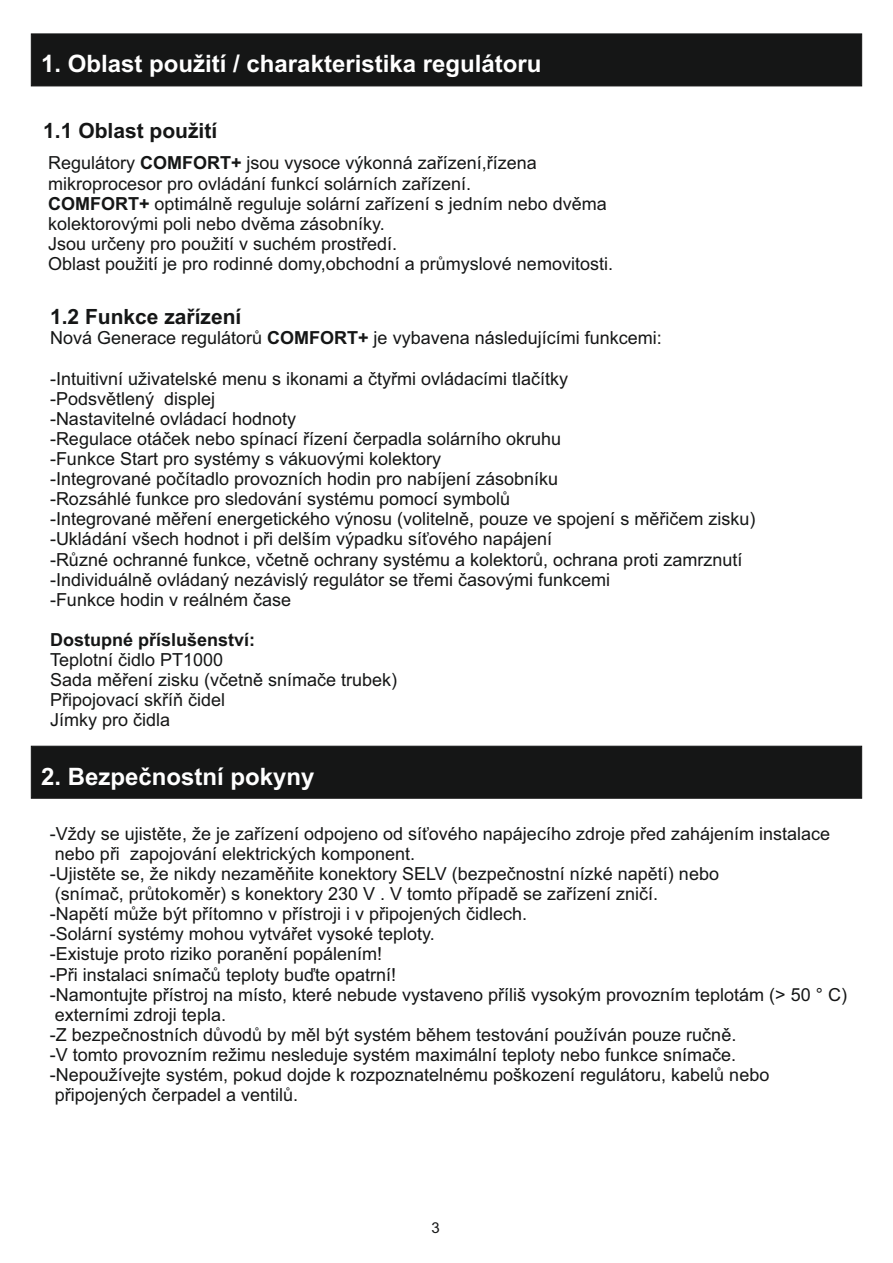
<style>
.page{position:relative;width:893px;height:1263px;background:#fff}
.page>*{position:absolute;margin:0;border:0;box-sizing:border-box;transform-origin:0 0}
.t1{font:700 24px "Arial";color:#fff}
.t2{font:700 21px "Arial";color:#151616}
.t3{font:18px/20.1px "Arial";color:#151616}
.t4{font:700 18px "Arial";color:#151616}
.t5{font:15px "Arial";color:#151616}
.s1{font-weight:700}
</style>
<div class="page">
<div style="left:30px;top:33px;width:832px;height:54px;background:#151616"></div>
<div style="left:30px;top:745px;width:832px;height:54px;background:#151616"></div>
<h1 class="t1" style="left:41px;top:55px;width:502px">1. Oblast použití / charakteristika regulátoru</h1>
<p class="t2" style="left:43px;top:123px;width:175px">1.1 Oblast použití</p>
<p class="t3" style="left:48px;top:155px;width:566px">Regulátory <span class="s1">COMFORT+</span> jsou vysoce výkonná zařízení,řízena mikroprocesor pro ovládání funkcí solárních zařízení.<br><span class="s1">COMFORT+</span> optimálně reguluje solární zařízení s jedním nebo dvěma kolektorovými poli nebo dvěma zásobníky.<br>Jsou určeny pro použití v suchém prostředí.<br>Oblast použití je pro rodinné domy,obchodní a průmyslové nemovitosti.</p>
<p class="t2" style="left:50px;top:308px;width:193px">1.2 Funkce zařízení</p>
<p class="t3" style="left:50px;top:330px;width:613px">Nová Generace regulátorů <span class="s1">COMFORT+</span> je vybavena následujícími funkcemi:</p>
<p class="t3" style="left:50px;top:370px;width:707px">-Intuitivní uživatelské menu s ikonami a čtyřmi ovládacími tlačítky<br>-Podsvětlený displej<br>-Nastavitelné ovládací hodnoty<br>-Regulace otáček nebo spínací řízení čerpadla solárního okruhu<br>-Funkce Start pro systémy s vákuovými kolektory<br>-Integrované počítadlo provozních hodin pro nabíjení zásobníku<br>-Rozsáhlé funkce pro sledování systému pomocí symbolů<br>-Integrované měření energetického výnosu (volitelně, pouze ve spojení s měřičem zisku) -Ukládání všech hodnot i při delším výpadku síťového napájení<br>-Různé ochranné funkce, včetně ochrany systému a kolektorů, ochrana proti zamrznutí -Individuálně ovládaný nezávislý regulátor se třemi časovými funkcemi<br>-Funkce hodin v reálném čase</p>
<p class="t4" style="left:50px;top:633px;width:207px">Dostupné příslušenství:</p>
<p class="t3" style="left:50px;top:651px;width:349px">Teplotní čidlo PT1000<br>Sada měření zisku (včetně snímače trubek)<br>Připojovací skříň čidel<br>Jímky pro čidla</p>
<h1 class="t1" style="left:41px;top:767px;width:275px">2. Bezpečnostní pokyny</h1>
<p class="t3" style="left:50px;top:825px;width:798px">-Vždy se ujistěte, že je zařízení odpojeno od síťového napájecího zdroje před zahájením instalace nebo při zapojování elektrických komponent.<br>-Ujistěte se, že nikdy nezaměňite konektory SELV (bezpečnostní nízké napětí) nebo<br>(snímač, průtokoměr) s konektory 230 V . V tomto případě se zařízení zničí.<br>-Napětí může být přítomno v přístroji i v připojených čidlech.<br>-Solární systémy mohou vytvářet vysoké teploty.<br>-Existuje proto riziko poranění popálením!<br>-Při instalaci snímačů teploty buďte opatrní!<br>-Namontujte přístroj na místo, které nebude vystaveno příliš vysokým provozním teplotám (&gt; 50 ° C) externími zdroji tepla.<br>-Z bezpečnostních důvodů by měl být systém během testování používán pouze ručně.<br>-V tomto provozním režimu nesleduje systém maximální teploty nebo funkce snímače. -Nepoužívejte systém, pokud dojde k rozpoznatelnému poškození regulátoru, kabelů nebo připojených čerpadel a ventilů.</p>
<p class="t5" style="left:431px;top:1222px;width:10px">3</p>
</div>
